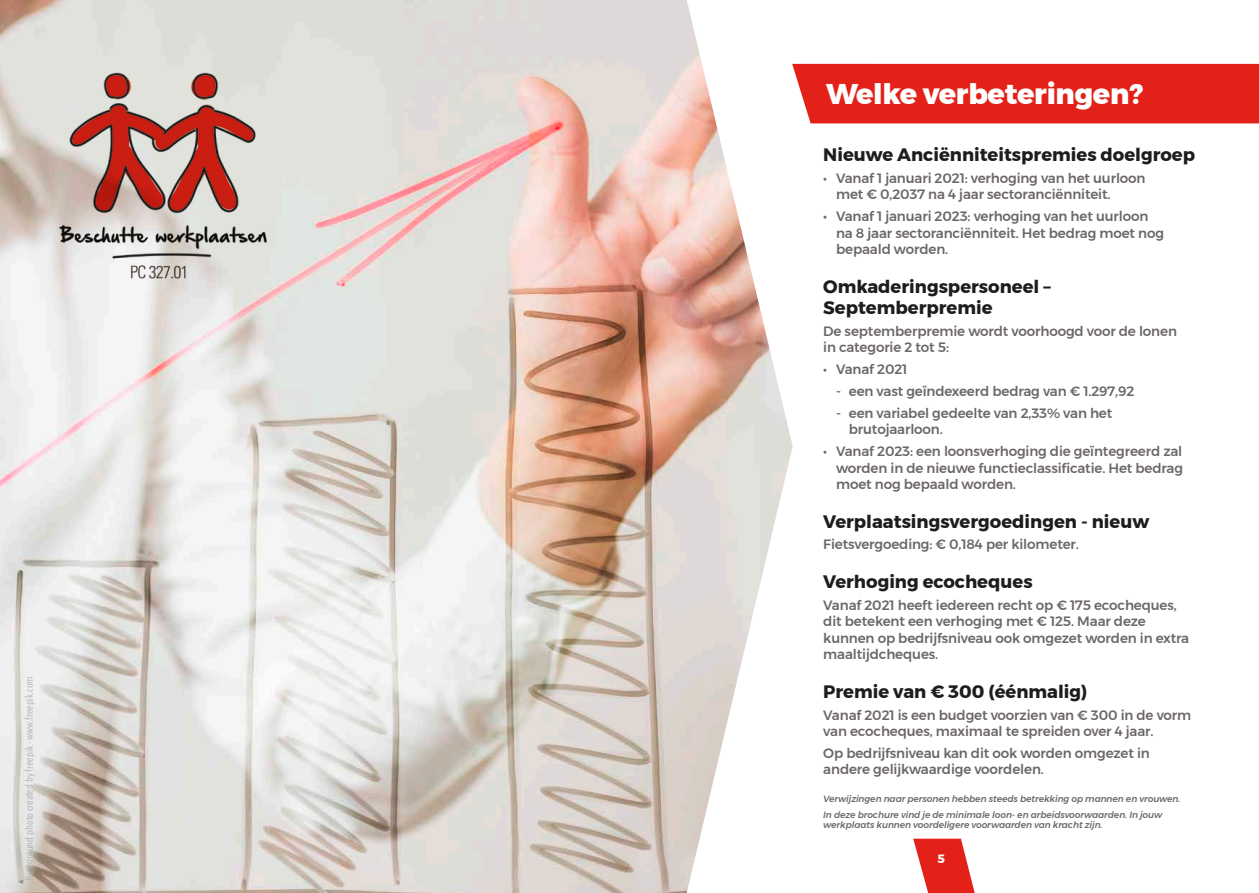
<style>
.page{position:relative;width:1259px;height:893px;background:#fff}
.page>*{position:absolute;margin:0;border:0;box-sizing:border-box;transform-origin:0 0}
.t1{font:800 28.5px "Montserrat";letter-spacing:-.01em;color:#fff}
.t2{font:700 18px/21.6px "Montserrat";color:#1d1d1b}
.t3{font:500 13.5px/16.5px "Montserrat";letter-spacing:-.01em;color:#6c6668}
.t4{font:700 12px "Montserrat";color:#fff}
.t5{font:10.5px "Avenir Next Condensed";color:#b1b1b0}
.t6{font:italic 500 9px/15.8px "Montserrat";letter-spacing:-.01em;color:#6c6668}
</style>
<div class="page">
<svg style="left:913px;top:839px;width:62px;height:54px"></svg>
<img style="left:0;top:0;width:792px;height:893px">
<div style="left:792px;top:64px;width:467px;height:59px;background:#e42119"></div>
<img style="left:54px;top:54px;width:216px;height:234px">
<p class="t5" style="left:20px;top:881px;width:206px;rotate:-90deg">Background photo created by freepik - www.freepik.com</p>
<h1 class="t1" style="left:826px;top:71px;width:318px">Welke verbeteringen?</h1>
<h2 class="t2" style="left:823px;top:144px;width:373px">Nieuwe Anciënniteitspremies doelgroep</h2>
<p class="t3" style="left:836px;top:170px;width:311px;text-indent:-13px">• Vanaf 1 januari 2021: verhoging van het uurloon met € 0,2037 na 4 jaar sectoranciënniteit.</p>
<p class="t3" style="left:836px;top:208px;width:329px;text-indent:-13px">• Vanaf 1 januari 2023: verhoging van het uurloon na 8 jaar sectoranciënniteit. Het bedrag moet nog bepaald worden.</p>
<h2 class="t2" style="left:823px;top:275px;width:229px">Omkaderingspersoneel –<br>Septemberpremie</h2>
<p class="t3" style="left:823px;top:323px;width:355px">De septemberpremie wordt voorhoogd voor de lonen in categorie 2 tot 5:</p>
<p class="t3" style="left:823px;top:361px;width:86px">• Vanaf 2021</p>
<p class="t3" style="left:836px;top:383px;width:300px">- een vast geïndexeerd bedrag van € 1.297,92</p>
<p class="t3" style="left:849px;top:405px;width:265px;text-indent:-13px">- een variabel gedeelte van 2,33% van het brutojaarloon.</p>
<p class="t3" style="left:836px;top:443px;width:348px;text-align:justify;text-indent:-13px">• Vanaf 2023: een loonsverhoging die geïntegreerd zal worden in de nieuwe functieclassificatie. Het bedrag moet nog bepaald worden.</p>
<h2 class="t2" style="left:823px;top:510px;width:327px">Verplaatsingsvergoedingen - nieuw</h2>
<p class="t3" style="left:823px;top:536px;width:257px">Fietsvergoeding: € 0,184 per kilometer.</p>
<h2 class="t2" style="left:823px;top:571px;width:211px">Verhoging ecocheques</h2>
<p class="t3" style="left:823px;top:597px;width:367px">Vanaf 2021 heeft iedereen recht op € 175 ecocheques, dit betekent een verhoging met € 125. Maar deze kunnen op bedrijfsniveau ook omgezet worden in extra maaltijdcheques.</p>
<h2 class="t2" style="left:823px;top:681px;width:265px">Premie van € 300 (éénmalig)</h2>
<p class="t3" style="left:823px;top:707px;width:369px">Vanaf 2021 is een budget voorzien van € 300 in de vorm van ecocheques, maximaal te spreiden over 4 jaar.</p>
<p class="t3" style="left:823px;top:745px;width:328px">Op bedrijfsniveau kan dit ook worden omgezet in andere gelijkwaardige voordelen.</p>
<p class="t6" style="left:823px;top:791px;width:359px">Verwijzingen naar personen hebben steeds betrekking op mannen en vrouwen.<br>In deze brochure vind je de minimale loon- en arbeidsvoorwaarden. In jouw</p>
<p class="t6" style="left:823px;top:817px;width:281px">werkplaats kunnen voordeligere voorwaarden van kracht zijn.</p>
<p class="t4" style="left:937px;top:849px;width:9px">5</p>
</div>
